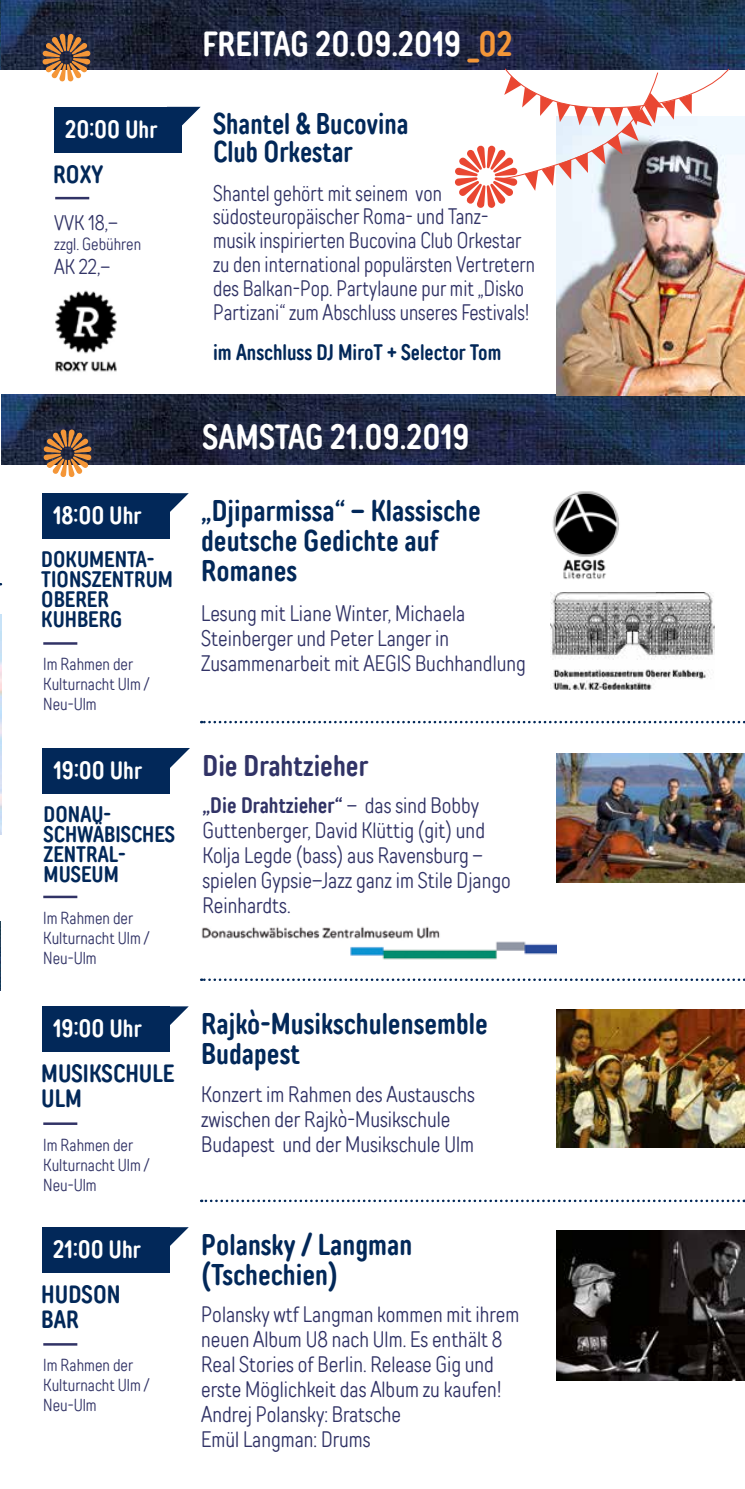
<style>
.page{position:relative;width:745px;height:1489px;background:#fff}
.page>*{position:absolute;margin:0;border:0;box-sizing:border-box;transform-origin:0 0}
.t1{font:35px "TT Rounds Neue Com D Bold";color:#fff}
.t2{font:30px/30px "TT Rounds Neue Com D Bold";color:#022859}
.t3{font:30px/27.5px "TT Rounds Neue Com D Bold";color:#022859;scale:.96 1}
.t4{font:30px "TT Rounds Neue Com D Bold";color:#313366}
.t5{font:25px "TT Rounds Neue Com D Bold";color:#fff}
.t6{font:25px/25px "TT Rounds Neue Com D Bold";color:#022859}
.t7{font:300 22.5px/25px "TT Rounds Neue Comp";color:#313366}
.t8{font:300 22.5px/23.8px "TT Rounds Neue Comp";color:#313366;scale:.96 1}
.t9{font:22.5px/20px "TT Rounds Neue Com D Bold";color:#022859}
.t10{font:22.5px "TT Rounds Neue Com D Bold";color:#313366}
.t11{font:300 21.25px "TT Rounds Neue Comp";color:#313366}
.t12{font:300 17.5px/20px "TT Rounds Neue Comp";color:#313366}
.s1{color:#f49638}
.s2{font-family:"TT Rounds Neue Comp";font-weight:300}
</style>
<div class="page">
<img style="left:0;top:921px;width:1px;height:69px">
<img style="left:1px;top:395px;width:743px;height:69px">
<svg style="left:1px;top:0;width:743px;height:69px;background:#1d2945"></svg>
<svg style="left:43px;top:429px;width:49px;height:48px;background:#a27b5a"></svg>
<img style="left:556px;top:116px;width:188px;height:279px">
<div style="left:54px;top:107px;width:128px;height:45px;background:#022859"></div>
<svg style="left:182px;top:107px;width:18px;height:19px"></svg>
<div style="left:43px;top:748px;width:127px;height:45px;background:#022859"></div>
<svg style="left:201px;top:720px;width:544px;height:3px"></svg>
<svg style="left:201px;top:978px;width:544px;height:2px"></svg>
<svg style="left:201px;top:1199px;width:543px;height:2px"></svg>
<div style="left:42px;top:493px;width:128px;height:46px;background:#022859"></div>
<svg style="left:170px;top:493px;width:19px;height:19px"></svg>
<img style="left:556px;top:1230px;width:188px;height:150px">
<div style="left:42px;top:1227px;width:128px;height:45px;background:#022859"></div>
<svg style="left:170px;top:1227px;width:19px;height:19px"></svg>
<img style="left:556px;top:1009px;width:188px;height:138px">
<div style="left:42px;top:1006px;width:128px;height:46px;background:#022859"></div>
<svg style="left:170px;top:1006px;width:19px;height:19px"></svg>
<svg style="left:170px;top:748px;width:20px;height:20px"></svg>
<img style="left:0;top:614px;width:1px;height:220px">
<hr style="left:55px;top:197px;width:34px;height:2px;background:#313366">
<img style="left:556px;top:753px;width:188px;height:129px">
<img style="left:552px;top:491px;width:67px;height:89px">
<svg style="left:454px;top:68px;width:275px;height:140px"></svg>
<svg style="left:42px;top:33px;width:49px;height:49px;background:#a17b5b"></svg>
<hr style="left:43px;top:642px;width:34px;height:2px;background:#313366">
<hr style="left:43px;top:895px;width:34px;height:3px;background:#313366">
<hr style="left:43px;top:1122px;width:34px;height:2px;background:#313366">
<hr style="left:43px;top:1342px;width:34px;height:3px;background:#313366">
<img style="left:550px;top:593px;width:163px;height:96px">
<img style="left:201px;top:926px;width:355px;height:34px">
<img style="left:55px;top:290px;width:62px;height:82px">
<p class="t5" style="left:65px;top:113px;width:94px">20:00 Uhr</p>
<p class="t6" style="left:53px;top:161px;width:51px">ROXY</p>
<p class="t11" style="left:54px;top:209px;width:60px">VVK 18,--</p>
<p class="t12" style="left:54px;top:234px;width:88px">zzgl. Gebühren</p>
<p class="t11" style="left:54px;top:253px;width:52px">AK 22,--</p>
<p class="t5" style="left:53px;top:499px;width:90px">18:00 Uhr</p>
<p class="t9" style="left:41px;top:549px;width:133px">DOKUMENTA-<br>TIONSZENTRUM<br>OBERER<br>KUHBERG</p>
<p class="t12" style="left:43px;top:654px;width:108px">Im Rahmen der<br>Kulturnacht Ulm /<br>Neu-Ulm</p>
<p class="t5" style="left:54px;top:754px;width:90px">19:00 Uhr</p>
<p class="t9" style="left:44px;top:803px;width:133px">DONAU-<br>SCHWÄBISCHES<br>ZENTRAL-<br>MUSEUM</p>
<p class="t12" style="left:43px;top:907px;width:108px">Im Rahmen der<br>Kulturnacht Ulm /<br>Neu-Ulm</p>
<p class="t5" style="left:53px;top:1012px;width:90px">19:00 Uhr</p>
<p class="t6" style="left:41px;top:1060px;width:135px">MUSIKSCHULE<br>ULM</p>
<p class="t12" style="left:43px;top:1134px;width:108px">Im Rahmen der<br>Kulturnacht Ulm /<br>Neu-Ulm</p>
<p class="t5" style="left:53px;top:1233px;width:89px">21:00 Uhr</p>
<p class="t6" style="left:41px;top:1281px;width:81px">HUDSON<br>BAR</p>
<p class="t12" style="left:43px;top:1354px;width:108px">Im Rahmen der<br>Kulturnacht Ulm /<br>Neu-Ulm</p>
<h1 class="t1" style="left:202px;top:21px;width:311px">FREITAG 20.09.2019 <span class="s1">_02</span></h1>
<h2 class="t3" style="left:213px;top:110px;width:205px">Shantel &amp; Bucovina<br>Club Orkestar</h2>
<p class="t8" style="left:213px;top:181px;width:337px">Shantel gehört mit seinem von südosteuropäischer Roma- und Tanz&shy;musik inspirierten Bucovina Club Orkestar zu den international populärsten Vertretern des Balkan-Pop. Partylaune pur mit „Disko Partizani“ zum Abschluss unseres Festivals!</p>
<p class="t9" style="left:213px;top:342px;width:289px">im Anschluss DJ MiroT + Selector Tom</p>
<h1 class="t1" style="left:202px;top:414px;width:268px">SAMSTAG 21.09.2019</h1>
<h2 class="t2" style="left:201px;top:495px;width:281px">„Djiparmissa“ – Klassische deutsche Gedichte auf<br>Romanes</h2>
<p class="t7" style="left:201px;top:600px;width:326px">Lesung mit Liane Winter, Michaela<br>Steinberger und Peter Langer in<br>Zusammenarbeit mit AEGIS Buchhandlung</p>
<h2 class="t4" style="left:202px;top:745px;width:167px">Die Drahtzieher</h2>
<p class="t10" style="left:202px;top:790px;width:278px">„Die Drahtzieher“ <span class="s2">– das sind Bobby</span></p>
<p class="t7" style="left:202px;top:817px;width:310px">Guttenberger, David Klüttig (git) und<br>Kolja Legde (bass) aus Ravensburg – spielen Gypsie–Jazz ganz im Stile Django<br>Reinhardts.</p>
<h2 class="t2" style="left:201px;top:1008px;width:288px">Rajkò-Musikschulensemble<br>Budapest</h2>
<p class="t7" style="left:201px;top:1080px;width:275px">Konzert im Rahmen des Austauschs zwischen der Rajkò-Musikschule<br>Budapest und der Musikschule Ulm</p>
<h2 class="t2" style="left:201px;top:1229px;width:212px">Polansky / Langman (Tschechien)</h2>
<p class="t7" style="left:201px;top:1301px;width:319px">Polansky wtf Langman kommen mit ihrem neuen Album U8 nach Ulm. Es enthält 8<br>Real Stories of Berlin. Release Gig und erste Möglichkeit das Album zu kaufen!<br>Andrej Polansky: Bratsche<br>Emül Langman: Drums</p>
</div>
